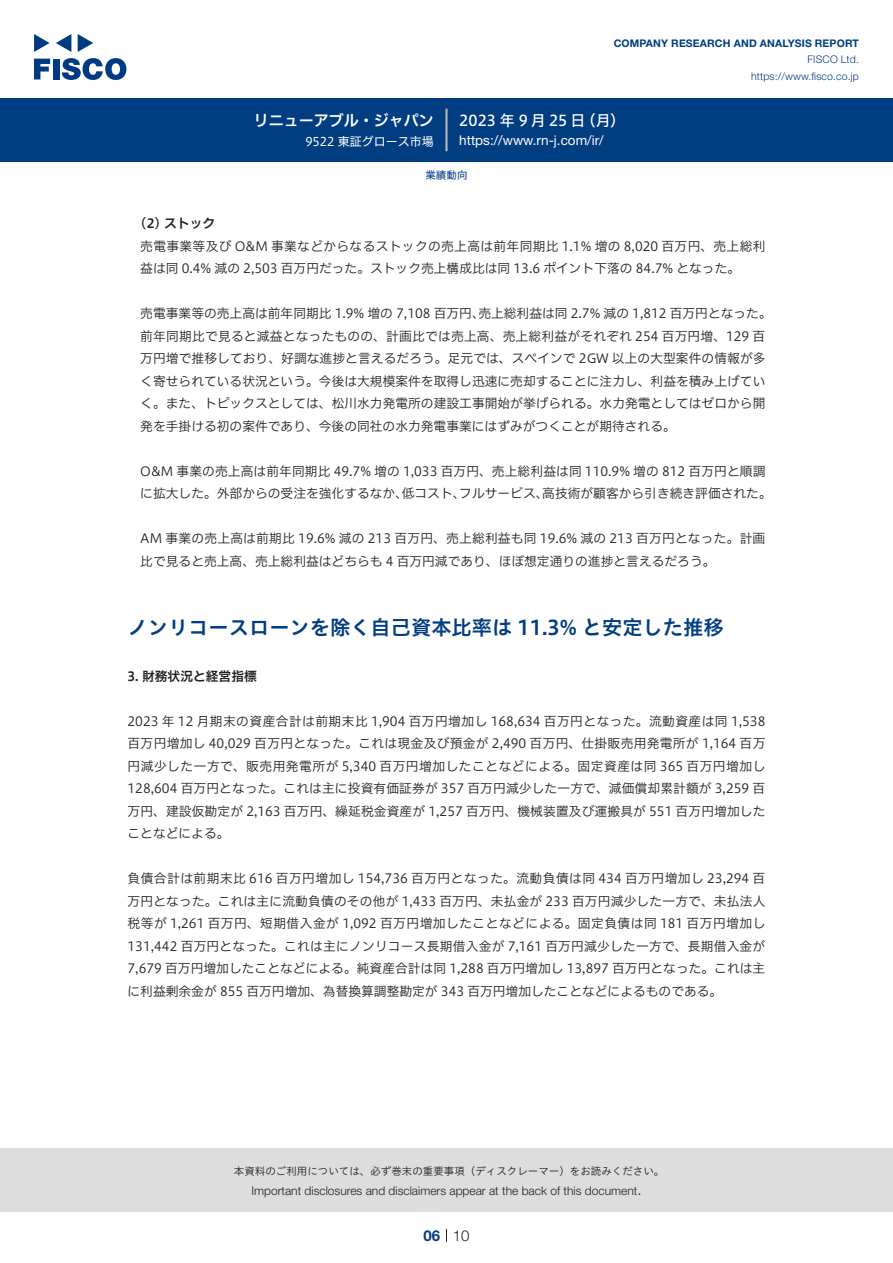
<style>
.page{position:relative;width:893px;height:1263px;background:#fff}
.page>*{position:absolute;margin:0;border:0;box-sizing:border-box;transform-origin:0 0}
.t1{font:20.25px "Hiragino UD Sans Std W6";color:#003d81}
.t2{font:15px "Hiragino UD Sans F Std N W5";letter-spacing:.21em;color:#fff}
.t3{font:15px "Hiragino UD Sans F Std N W6";color:#fff}
.t4{font:300 15px "Helvetica Neue LT Std";color:#231f20}
.t5{font:700 15px "Helvetica Neue LT Std";color:#003d81}
.t6{font:13.5px "Helvetica Neue LT Std";color:#fff}
.t7{font:12.75px/22.5px "Hiragino UD Sans F Std N W3";color:#231f20}
.t8{font:12.75px "Hiragino UD Sans F Std N W6";color:#231f20}
.t9{font:300 12px "Helvetica Neue LT Std";color:#231f20}
.t10{font:12px "Hiragino UD Sans F Std N W4";color:#fff}
.t11{font:10.5px "Hiragino UD Sans Std W3";color:#231f20}
.t12{font:700 10.5px "Helvetica Neue LT Std";letter-spacing:.015em;color:#003d81}
.t13{font:300 10.5px/16.5px "Helvetica Neue LT Std";letter-spacing:.015em;color:#003d81;text-align:right}
.t14{font:10.5px "Hiragino UD Sans F Std N W4";color:#003d81}
</style>
<div class="page">
<div style="left:0;top:1148px;width:893px;height:64px;background:#ddd"></div>
<svg style="left:34px;top:59px;width:16px;height:20px"></svg>
<div style="left:53px;top:59px;width:6px;height:20px;background:#003a83"></div>
<svg style="left:62px;top:58px;width:64px;height:22px"></svg>
<svg style="left:34px;top:34px;width:16px;height:18px"></svg>
<svg style="left:78px;top:34px;width:15px;height:18px"></svg>
<svg style="left:56px;top:34px;width:15px;height:18px"></svg>
<div style="left:0;top:98px;width:893px;height:64px;background:#003d81"></div>
<hr style="left:445px;top:109px;width:3px;height:42px;background:#b5b5b6">
<svg style="left:446px;top:1229px;width:1px;height:13px"></svg>
<p class="t3" style="left:254px;top:109px;width:182px">リニューアブル・ジャパン</p>
<p class="t10" style="left:305px;top:132px;width:130px">9522 東証グロース市場</p>
<p class="t12" style="left:614px;top:37px;width:247px">COMPANY RESEARCH AND ANALYSIS REPORT</p>
<p class="t13" style="left:751px;top:51px;width:109px">FISCO Ltd. https://www.fisco.co j p.</p>
<p class="t2" style="left:581px;top:109px;width:46px">（月(</p>
<p class="t2" style="left:459px;top:109px;width:128px">2023年9月25日</p>
<p class="t6" style="left:459px;top:132px;width:146px">https: / / w w w . r n .j- c o m /i r/</p>
<p class="t14" style="left:425px;top:167px;width:43px">業績動向</p>
<p class="t8" style="left:140px;top:214px;width:76px">2( ) ストック</p>
<p class="t7" style="left:140px;top:234px;width:627px">売電事業等及び O&amp;M 事業などからなるストックの売上高は前年同期比 1.1% 増の 8,020 百万円、売上総利益は同 0.4% 減の 2,503 百万円だった。ストック売上構成比は同 13.6 ポイント下落の 84.7% となった。</p>
<p class="t7" style="left:478px;top:301px;width:295px">売上総利益は同 2.7% 減の 1,812 百万円となった。</p>
<p class="t7" style="left:140px;top:301px;width:627px">売電事業等の売上高は前年同期比 1.9% 増の 7,108 百万円、<br>前年同期比で見ると減益となったものの、計画比では売上高、売上総利益がそれぞれ 254 百万円増、129 百万円増で推移しており、好調な進捗と言えるだろう。足元では、スペインで 2GW 以上の大型案件の情報が多く寄せられている状況という。今後は大規模案件を取得し迅速に売却することに注力し、利益を積み上げていく。また、トピックスとしては、松川水力発電所の建設工事開始が挙げられる。水力発電としてはゼロから開発を手掛ける初の案件であり、今後の同社の水力発電事業にはずみがつくことが期待される。</p>
<p class="t7" style="left:542px;top:459px;width:231px;text-indent:-402px">O&amp;M 事業の売上高は前年同期比 49.7% 増の 1,033 百万円、売上総利益は同 110.9% 増の 812 百万円と順調高技術が顧客から引き続き評価された。</p>
<p class="t7" style="left:459px;top:481px;width:91px">フルサービス、</p>
<p class="t7" style="left:402px;top:481px;width:65px">低コスト、</p>
<p class="t7" style="left:140px;top:481px;width:269px">に拡大した。外部からの受注を強化するなか、</p>
<p class="t7" style="left:140px;top:526px;width:627px">AM 事業の売上高は前期比 19.6% 減の 213 百万円、売上総利益も同 19.6% 減の 213 百万円となった。計画比で見ると売上高、売上総利益はどちらも 4 百万円減であり、ほぼ想定通りの進捗と言えるだろう。</p>
<h1 class="t1" style="left:128px;top:611px;width:597px">ノンリコースローンを除く自己資本比率は 11.3% と安定した推移</h1>
<p class="t8" style="left:128px;top:666px;width:131px">3. 財務状況と経営指標</p>
<p class="t7" style="left:128px;top:709px;width:639px;text-align:justify">2023 年 12 月期末の資産合計は前期末比 1,904 百万円増加し 168,634 百万円となった。流動資産は同 1,538百万円増加し 40,029 百万円となった。これは現金及び預金が 2,490 百万円、仕掛販売用発電所が 1,164 百万円減少した一方で、販売用発電所が 5,340 百万円増加したことなどによる。固定資産は同 365 百万円増加し128,604 百万円となった。これは主に投資有価証券が 357 百万円減少した一方で、減価償却累計額が 3,259 百万円、建設仮勘定が 2,163 百万円、繰延税金資産が 1,257 百万円、機械装置及び運搬具が 551 百万円増加したことなどによる。</p>
<p class="t7" style="left:128px;top:866px;width:639px;text-align:justify">負債合計は前期末比 616 百万円増加し 154,736 百万円となった。流動負債は同 434 百万円増加し 23,294 百万円となった。これは主に流動負債のその他が 1,433 百万円、未払金が 233 百万円減少した一方で、未払法人税等が 1,261 百万円、短期借入金が 1,092 百万円増加したことなどによる。固定負債は同 181 百万円増加し131,442 百万円となった。これは主にノンリコース長期借入金が 7,161 百万円減少した一方で、長期借入金が7,679 百万円増加したことなどによる。純資産合計は同 1,288 百万円増加し 13,897 百万円となった。これは主に利益剰余金が 855 百万円増加、為替換算調整勘定が 343 百万円増加したことなどによるものである。</p>
<p class="t11" style="left:234px;top:1163px;width:432px">本資料のご利用については、必ず巻末の重要事項（ディスクレーマー）をお読みください。</p>
<p class="t4" style="left:637px;top:1180px;width:6px">.</p>
<p class="t9" style="left:251px;top:1183px;width:387px">Important disclosures and disclaimers appear at the back of this document</p>
<p class="t5" style="left:423px;top:1226px;width:18px">06</p>
<p class="t4" style="left:453px;top:1226px;width:18px">10</p>
</div>
